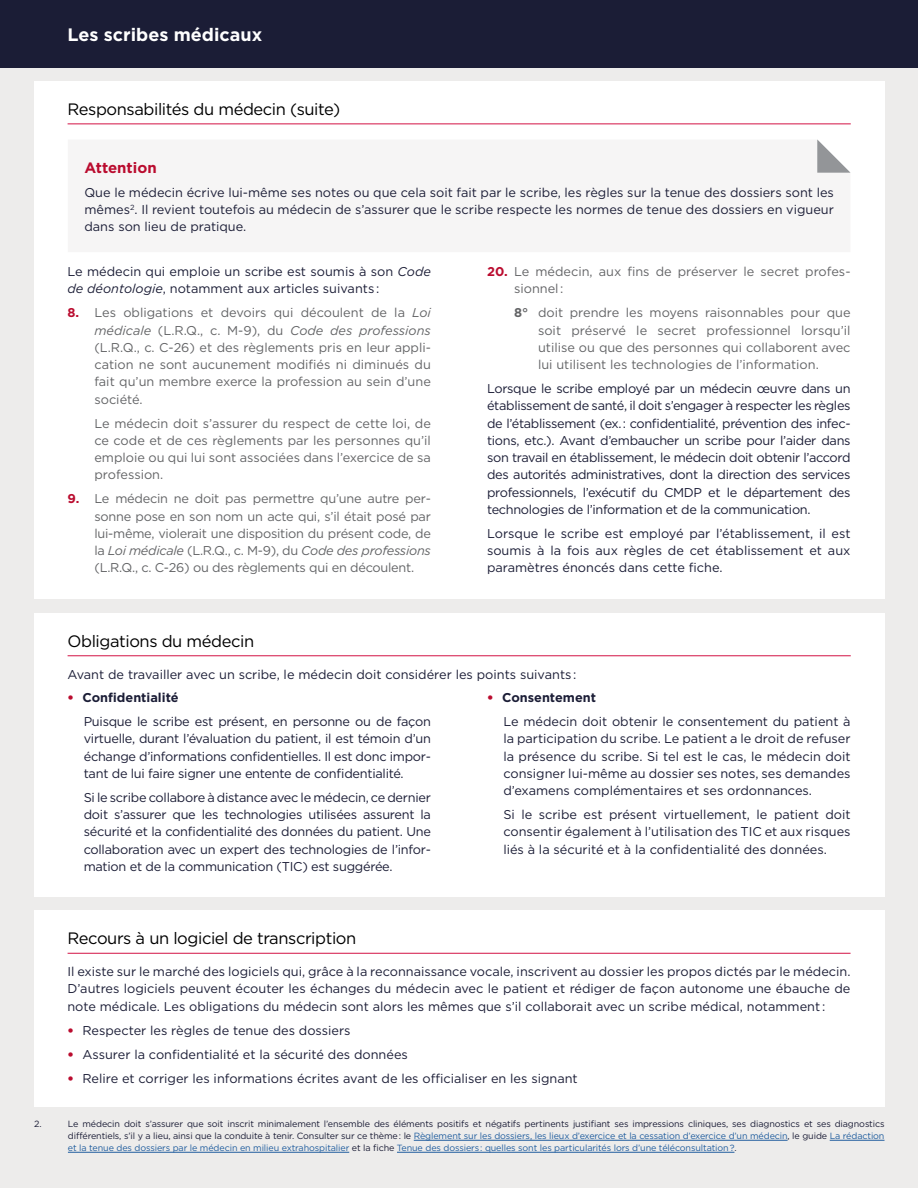
<style>
.page{position:relative;width:918px;height:1188px;background:#edeceb}
.page>*{position:absolute;margin:0;border:0;box-sizing:border-box;transform-origin:0 0}
.En-tête{font:700 18px "Gotham";color:#fff}
.Section_LIGNE_ROSE{font:16.5px "Gotham";letter-spacing:-.025em;color:#000}
.t1{font:700 15px "Gotham";color:#ba0c2f}
.BULLET_LIST_points_r{font:12.75px/17.2px "Gotham";color:#1b1d36;text-align:justify}
.t2{font:12.75px/17.2px "Gotham";color:#636466;text-align:justify}
.t3{font:700 12.75px "Gotham";color:#1b1d36}
.t4{font:9px/12px "Gotham";letter-spacing:-.01em;color:#1b1d36;text-align:justify}
.s1{font-style:italic}
.s2{font-weight:700;color:#ba0c2f}
.s3{font-weight:700}
.s4{font-weight:900;color:#ba0c2f}
.s5{color:#205d9e}
</style>
<div class="page">
<div style="left:34px;top:81px;width:850px;height:518px;background:#fff"></div>
<div style="left:34px;top:911px;width:850px;height:196px;background:#fff"></div>
<div style="left:34px;top:613px;width:850px;height:283px;background:#fff"></div>
<svg style="left:817px;top:139px;width:33px;height:34px"></svg>
<hr style="left:414px;top:1140px;width:374px;height:1px;background:#205d9e">
<hr style="left:830px;top:1140px;width:55px;height:1px;background:#205d9e">
<hr style="left:68px;top:1152px;width:281px;height:1px;background:#205d9e">
<hr style="left:397px;top:1152px;width:337px;height:1px;background:#205d9e">
<div style="left:0;top:0;width:918px;height:68px;background:#1b1d36"></div>
<hr style="left:68px;top:123px;width:783px;height:1px;background:#d31245">
<hr style="left:68px;top:655px;width:783px;height:1px;background:#d31245">
<hr style="left:68px;top:953px;width:783px;height:1px;background:#d31245">
<p class="En-tête" style="left:68px;top:23px;width:196px">Les scribes médicaux</p>
<p class="Section_LIGNE_ROSE" style="left:68px;top:98px;width:274px">Responsabilités du médecin (suite)</p>
<p class="t1" style="left:84px;top:158px;width:74px">Attention</p>
<p class="BULLET_LIST_points_r" style="left:84px;top:184px;width:751px">Que le médecin écrive lui-même ses notes ou que cela soit fait par le scribe, les règles sur la tenue des dossiers sont les mêmes<sup>2</sup>. Il revient toutefois au médecin de s’assurer que le scribe respecte les normes de tenue des dossiers en vigueur dans son lieu de pratique.</p>
<p class="BULLET_LIST_points_r" style="left:67px;top:263px;width:365px">Le médecin qui emploie un scribe est soumis à son <span class="s1">Code de déontologie</span>, notamment aux articles suivants :</p>
<p class="t2" style="left:94px;top:304px;width:338px;text-indent:-27px"><span class="s2">8.</span> Les obligations et devoirs qui découlent de la <span class="s1">Loi médicale</span> (L.R.Q., c. M-9), du <span class="s1">Code des professions </span>(L.R.Q., c. C-26) et des règlements pris en leur appli&shy;cation ne sont aucunement modifiés ni diminués du fait qu’un membre exerce la profession au sein d’une société.</p>
<p class="t2" style="left:94px;top:414px;width:338px">Le médecin doit s’assurer du respect de cette loi, de ce code et de ces règlements par les personnes qu’il emploie ou qui lui sont associées dans l’exercice de sa profession.</p>
<p class="t2" style="left:94px;top:490px;width:338px;text-indent:-27px"><span class="s2">9.</span> Le médecin ne doit pas permettre qu’une autre per&shy;sonne pose en son nom un acte qui, s’il était posé par lui-même, violerait une disposition du présent code, de la <span class="s1">Loi médicale</span> (L.R.Q., c. M-9), du <span class="s1">Code des professions </span>(L.R.Q., c. C-26) ou des règlements qui en découlent.</p>
<p class="Section_LIGNE_ROSE" style="left:68px;top:630px;width:188px">Obligations du médecin</p>
<p class="t2" style="left:514px;top:263px;width:338px;text-indent:-27px"><span class="s2">20.</span> Le médecin, aux fins de préserver le secret profes&shy;sionnel :</p>
<p class="t2" style="left:538px;top:304px;width:314px;text-indent:-24px"><span class="s3">8°</span> doit prendre les moyens raisonnables pour que soit préservé le secret professionnel lorsqu’il utilise ou que des personnes qui collaborent avec lui utilisent les technologies de l’information.</p>
<p class="BULLET_LIST_points_r" style="left:487px;top:380px;width:365px">Lorsque le scribe employé par un médecin œuvre dans un établissement de santé, il doit s’engager à respecter les règles de l’établissement (ex. : confidentialité, prévention des infec&shy;tions, etc.). Avant d’embaucher un scribe pour l’aider dans son travail en établissement, le médecin doit obtenir l’accord des autorités administratives, dont la direction des services professionnels, l’exécutif du CMDP et le département des technologies de l’information et de la communication.</p>
<p class="BULLET_LIST_points_r" style="left:487px;top:525px;width:365px">Lorsque le scribe est employé par l’établissement, il est soumis à la fois aux règles de cet établissement et aux paramètres énoncés dans cette fiche.</p>
<p class="BULLET_LIST_points_r" style="left:68px;top:665px;width:510px">Avant de travailler avec un scribe, le médecin doit considérer les points suivants :</p>
<p class="t3" style="left:487px;top:689px;width:110px"><span class="s4">•</span> Consentement</p>
<p class="BULLET_LIST_points_r" style="left:503px;top:713px;width:349px">Le médecin doit obtenir le consentement du patient à la participation du scribe. Le patient a le droit de refuser la présence du scribe. Si tel est le cas, le médecin doit consigner lui-même au dossier ses notes, ses demandes d’examens complémentaires et ses ordonnances.</p>
<p class="BULLET_LIST_points_r" style="left:503px;top:806px;width:349px">Si le scribe est présent virtuellement, le patient doit consentir également à l’utilisation des TIC et aux risques liés à la sécurité et à la confidentialité des données.</p>
<p class="t3" style="left:68px;top:689px;width:113px"><span class="s4">•</span> Confidentialité</p>
<p class="BULLET_LIST_points_r" style="left:84px;top:713px;width:349px">Puisque le scribe est présent, en personne ou de façon virtuelle, durant l’évaluation du patient, il est témoin d’un échange d’informations confidentielles. Il est donc impor&shy;tant de lui faire signer une entente de confidentialité.</p>
<p class="BULLET_LIST_points_r" style="left:84px;top:788px;width:349px">Si le scribe collabore à distance avec le médecin, ce dernier doit s’assurer que les technologies utilisées assurent la sécurité et la confidentialité des données du patient. Une collaboration avec un expert des technologies de l’infor&shy;mation et de la communication (TIC) est suggérée.</p>
<p class="Section_LIGNE_ROSE" style="left:68px;top:928px;width:290px">Recours à un logiciel de transcription</p>
<p class="BULLET_LIST_points_r" style="left:67px;top:963px;width:785px">Il existe sur le marché des logiciels qui, grâce à la reconnaissance vocale, inscrivent au dossier les propos dictés par le médecin.<br>D’autres logiciels peuvent écouter les échanges du médecin avec le patient et rédiger de façon autonome une ébauche de note médicale. Les obligations du médecin sont alors les mêmes que s’il collaborait avec un scribe médical, notamment :</p>
<p class="BULLET_LIST_points_r" style="left:67px;top:1021px;width:285px"><span class="s4">•</span> Respecter les règles de tenue des dossiers</p>
<p class="BULLET_LIST_points_r" style="left:67px;top:1045px;width:342px"><span class="s4">•</span> Assurer la confidentialité et la sécurité des données</p>
<p class="BULLET_LIST_points_r" style="left:67px;top:1069px;width:512px"><span class="s4">•</span> Relire et corriger les informations écrites avant de les officialiser en les signant</p>
<p class="t4" style="left:34px;top:1118px;width:9px">2.</p>
<p class="t4" style="left:68px;top:1118px;width:818px">Le médecin doit s’assurer que soit inscrit minimalement l’ensemble des éléments positifs et négatifs pertinents justifiant ses impressions cliniques, ses diagnostics et ses diagnostics différentiels, s’il y a lieu, ainsi que la conduite à tenir. Consulter sur ce thème : le <span class="s5">Règlement sur les dossiers, les lieux d’exercice et la cessation d’exercice d’un médecin</span>, le guide <span class="s5">La rédaction et la tenue des dossiers par le médecin en milieu extrahospitalier</span> et la fiche <span class="s5">Tenue des dossiers : quelles sont les particularités lors d’une téléconsultation ?</span>.</p>
</div>
